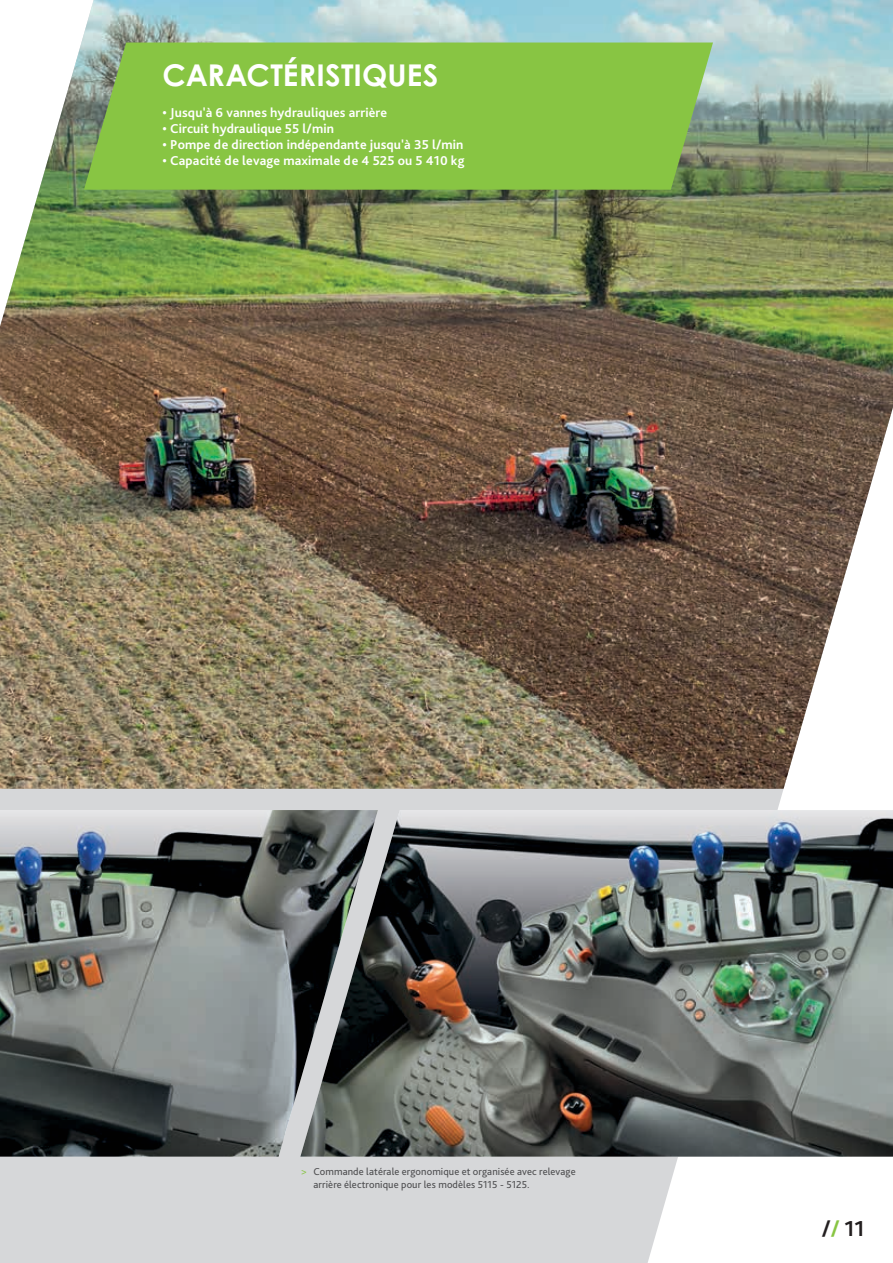
<style>
.page{position:relative;width:893px;height:1263px;background:#fff}
.page>*{position:absolute;margin:0;border:0;box-sizing:border-box;transform-origin:0 0}
.t1{font:700 30px "Century Gothic Pro";letter-spacing:.005em;color:#fff}
.t2{font:700 22.5px "Bliss Pro";color:#231f20}
.t3{font:700 13.5px "Bliss Pro";letter-spacing:.01em;color:#fff}
.t4{font:10.5px/12.6px "Bliss Pro";letter-spacing:.01em;color:#4d4d4f}
.s1{color:#88c543}
</style>
<div class="page">
<svg style="left:0;top:789px;width:784px;height:474px;background:#dbdcdd"></svg>
<img style="left:0;top:0;width:893px;height:789px">
<img style="left:0;top:810px;width:300px;height:347px">
<img style="left:300px;top:810px;width:593px;height:347px">
<svg style="left:84px;top:43px;width:629px;height:147px;background:#87c147"></svg>
<h1 class="t1" style="left:163px;top:56px;width:277px">CARACTÉRISTIQUES</h1>
<p class="t3" style="left:163px;top:104px;width:226px">• Jusqu'à 6 vannes hydrauliques arrière</p>
<p class="t3" style="left:163px;top:120px;width:173px">• Circuit hydraulique 55 l/min</p>
<p class="t3" style="left:163px;top:136px;width:302px">• Pompe de direction indépendante jusqu'à 35 l/min</p>
<p class="t3" style="left:163px;top:152px;width:303px">• Capacité de levage maximale de 4 525 ou 5 410 kg</p>
<p class="t4" style="left:313px;top:1165px;width:264px;text-indent:-13px"><span class="s1">&gt;</span> Commande latérale ergonomique et organisée avec relevage arrière électronique pour les modèles 5115 - 5125.</p>
<h2 class="t2" style="left:822px;top:1215px;width:44px">/<span class="s1">/</span> 11</h2>
</div>
